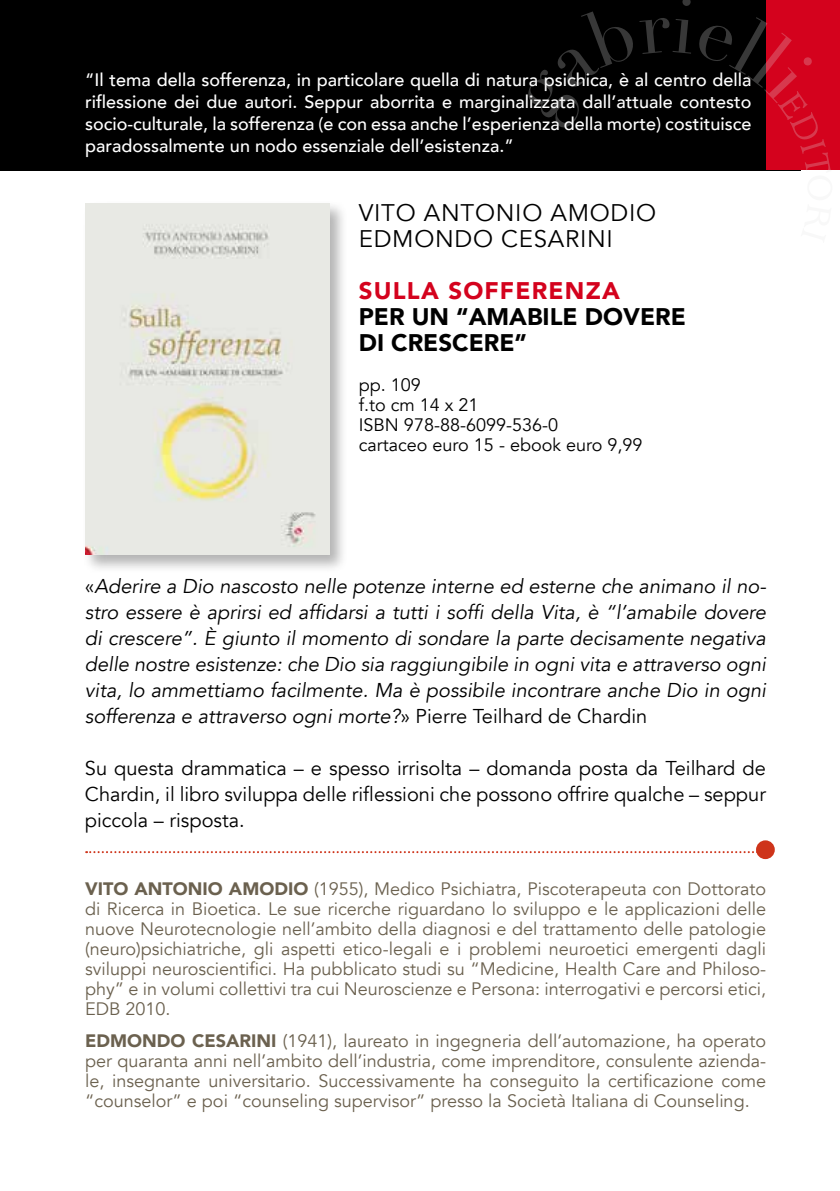
<style>
.page{position:relative;width:840px;height:1191px;background:#fff}
.page>*{position:absolute;margin:0;border:0;box-sizing:border-box;transform-origin:0 0}
.t1{font:24px/26px "Avenir";letter-spacing:.03em;color:#000}
.t2{font:900 24px/26px "Avenir";color:#000}
.t3{font:900 24px "Avenir";letter-spacing:.05em;color:#d4021d}
.t4{font:italic 20px/26px "Avenir";color:#000;text-align:justify}
.t5{font:20px/26px "Avenir";color:#000;text-align:justify}
.t6{font:18px/20px "Avenir";color:#6b614f;text-align:justify}
.t7{font:500 18px/22px "Avenir";color:#fff;text-align:justify}
.t8{font:18px/20px "Avenir";color:#000}
.s1{font-style:normal}
.s2{font-weight:900}
</style>
<div class="page">
<div style="left:0;top:0;width:800px;height:170px;background:#000"></div>
<div style="left:765px;top:0;width:74px;height:170px;background:#d4021d"></div>
<svg style="left:526px;top:0;width:305px;height:171px"></svg>
<svg style="left:86px;top:851px;width:668px;height:2px"></svg>
<div style="left:756px;top:841px;width:17px;height:17px;background:#ce341a;border-radius:50%"></div>
<div style="left:755px;top:840px;width:19px;height:19px;border:2px solid #ce341a;border-radius:50%"></div>
<div style="left:82px;top:200px;width:266px;height:374px;background:#000;opacity:.3"></div>
<img style="left:85px;top:203px;width:244px;height:352px">
<p class="t7" style="left:85px;top:68px;width:667px">“Il tema della sofferenza, in particolare quella di natura psichica, è al centro della riflessione dei due autori. Seppur aborrita e marginalizzata dall’attuale contesto socio-culturale, la sofferenza (e con essa anche l’esperienza della morte) costituisce paradossalmente un nodo essenziale dell’esistenza.”</p>
<h1 class="t1" style="left:358px;top:200px;width:299px">VITO ANTONIO AMODIO<br>EDMONDO CESARINI</h1>
<h1 class="t3" style="left:358px;top:270px;width:262px">SULLA SOFFERENZA</h1>
<h1 class="t2" style="left:358px;top:303px;width:328px">PER UN “AMABILE DOVERE<br>DI CRESCERE”</h1>
<p class="t8" style="left:358px;top:375px;width:285px">pp. 109<br>f.to cm 14 x 21<br>ISBN 978-88-6099-536-0<br>cartaceo euro 15 - ebook euro 9,99</p>
<p class="t4" style="left:85px;top:573px;width:682px"><span class="s1">«</span>Aderire a Dio nascosto nelle potenze interne ed esterne che animano il no&shy;stro essere è aprirsi ed affidarsi a tutti i soffi della Vita, è “l’amabile dovere di crescere”. È giunto il momento di sondare la parte decisamente negativa delle nostre esistenze: che Dio sia raggiungibile in ogni vita e attraverso ogni vita, lo ammettiamo facilmente. Ma è possibile incontrare anche Dio in ogni sofferenza e attraverso ogni morte?<span class="s1">» Pierre Teilhard de Chardin</span></p>
<p class="t5" style="left:85px;top:755px;width:682px">Su questa drammatica – e spesso irrisolta – domanda posta da Teilhard de Chardin, il libro sviluppa delle riflessioni che possono offrire qualche – seppur piccola – risposta.</p>
<p class="t6" style="left:85px;top:879px;width:682px"><span class="s2">VITO ANTONIO AMODIO</span> (1955), Medico Psichiatra, Piscoterapeuta con Dottorato di Ricerca in Bioetica. Le sue ricerche riguardano lo sviluppo e le applicazioni delle nuove Neurotecnologie nell’ambito della diagnosi e del trattamento delle patologie (neuro)psichiatriche, gli aspetti etico-legali e i problemi neuroetici emergenti dagli sviluppi neuroscientifici. Ha pubblicato studi su “Medicine, Health Care and Philoso&shy;phy” e in volumi collettivi tra cui Neuroscienze e Persona: interrogativi e percorsi etici, EDB 2010.</p>
<p class="t6" style="left:85px;top:1030px;width:682px"><span class="s2">EDMONDO CESARINI</span> (1941), laureato in ingegneria dell’automazione, ha operato per quaranta anni nell’ambito dell’industria, come imprenditore, consulente azienda&shy;le, insegnante universitario. Successivamente ha conseguito la certificazione come “counselor” e poi “counseling supervisor” presso la Società Italiana di Counseling.</p>
</div>
